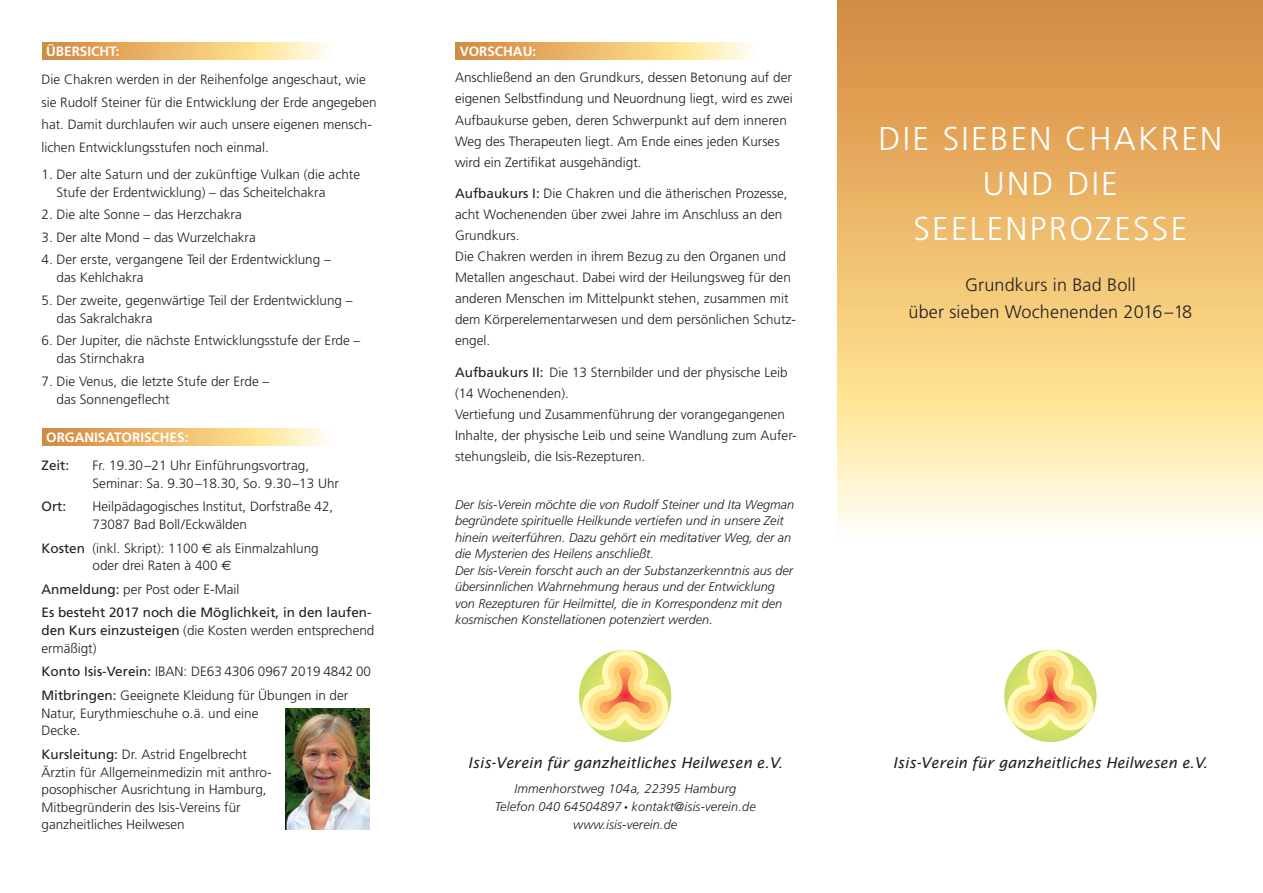
<style>
.page{position:relative;width:1263px;height:893px;background:#fff}
.page>*{position:absolute;margin:0;border:0;box-sizing:border-box;transform-origin:0 0}
.t1{font:300 33px/45px "Frutiger";letter-spacing:.07em;color:#fff;text-align:center}
.t2{font:300 18px/27px "Frutiger";letter-spacing:.01em;color:#231f20;text-align:center}
.t3{font:italic 15px "Lucida Sans";letter-spacing:-.005em;color:#231f20}
.t4{font:300 13.5px/21px "Frutiger";color:#231f20}
.t5{font:13.5px/23.7px "Frutiger";color:#231f20}
.t6{font:700 13.5px "Frutiger";color:#fff}
.t7{font:italic 300 12.75px/16.5px "Frutiger";color:#231f20}
.s1{font-weight:400}
.s2{font-family:"Euro Sans";font-weight:400}
.s3{font-weight:300}
.s4{font-size:7.5px}
</style>
<div class="page">
<svg style="left:838px;top:0;width:425px;height:528px;background:#eec37d"></svg>
<svg style="left:42px;top:43px;width:285px;height:17px;background:#eec27c"></svg>
<svg style="left:42px;top:429px;width:285px;height:17px;background:#eec27c"></svg>
<svg style="left:456px;top:43px;width:294px;height:17px;background:#eec27c"></svg>
<div style="left:579px;top:650px;width:92px;height:92px;background:#cdde68;border-radius:46px"></div>
<svg style="left:579px;top:650px;width:92px;height:84px"></svg>
<svg style="left:1004px;top:650px;width:92px;height:92px"></svg>
<svg style="left:1004px;top:650px;width:92px;height:84px"></svg>
<img style="left:285px;top:708px;width:85px;height:121px">
<p class="t6" style="left:46px;top:43px;width:75px">ÜBERSICHT:</p>
<p class="t4" style="left:41px;top:68px;width:337px;line-height:22.5px">Die Chakren werden in der Reihenfolge angeschaut, wie sie Rudolf Steiner für die Entwicklung der Erde angegeben hat. Damit durchlaufen wir auch unsere eigenen mensch&shy;lichen Entwicklungsstufen noch einmal.</p>
<p class="t4" style="left:56px;top:165px;width:305px;line-height:18px;text-indent:-15px">1. Der alte Saturn und der zukünftige Vulkan (die achte<br>Stufe der Erdentwicklung) – das Scheitelchakra</p>
<p class="t4" style="left:41px;top:204px;width:202px">2. Die alte Sonne – das Herzchakra</p>
<p class="t4" style="left:41px;top:226px;width:216px">3. Der alte Mond – das Wurzelchakra</p>
<p class="t4" style="left:56px;top:250px;width:276px;line-height:18px;text-indent:-15px">4. Der erste, vergangene Teil der Erdentwicklung – das Kehlchakra</p>
<p class="t4" style="left:56px;top:291px;width:298px;line-height:18px;text-indent:-15px">5. Der zweite, gegenwärtige Teil der Erdentwicklung – das Sakralchakra</p>
<p class="t4" style="left:56px;top:331px;width:305px;line-height:18px;text-indent:-15px">6. Der Jupiter, die nächste Entwicklungsstufe der Erde – das Stirnchakra</p>
<p class="t4" style="left:56px;top:372px;width:214px;line-height:18px;text-indent:-15px">7. Die Venus, die letzte Stufe der Erde – das Sonnengeflecht</p>
<p class="t6" style="left:46px;top:429px;width:144px">ORGANISATORISCHES:</p>
<p class="t5" style="left:41px;top:453px;width:29px">Zeit:</p>
<p class="t4" style="left:93px;top:456px;width:248px;line-height:17.7px">Fr. 19.30–21 Uhr Einführungsvortrag,<br>Seminar: Sa. 9.30–18.30, So. 9.30–13 Uhr</p>
<p class="t5" style="left:41px;top:495px;width:26px">Ort:</p>
<p class="t4" style="left:93px;top:498px;width:242px;line-height:17.7px">Heilpädagogisches Institut, Dorfstraße 42,<br>73087 Bad Boll/Eckwälden</p>
<p class="t4" style="left:93px;top:539px;width:228px;line-height:17.7px;text-indent:-51px"><span class="s1">Kosten</span> (inkl. Skript): 1100 <span class="s2">€</span> als Einmalzahlung oder drei Raten à 400 <span class="s2">€</span></p>
<p class="t5" style="left:41px;top:577px;width:332px">Anmeldung: <span class="s3">per Post oder E-Mail<br></span>Es besteht 2017 noch die Möglichkeit, in den laufen-</p>
<p class="t4" style="left:41px;top:621px;width:334px;line-height:17.7px"><span class="s1">den Kurs einzusteigen</span> (die Kosten werden entsprechend ermäßigt)</p>
<p class="t4" style="left:41px;top:660px;width:331px;line-height:23.7px"><span class="s1">Konto Isis-Verein:</span> IBAN: DE63 4306 0967 2019 4842 00<br><span class="s1">Mitbringen:</span> Geeignete Kleidung für Übungen in der</p>
<p class="t4" style="left:41px;top:704px;width:218px;line-height:17.7px">Natur, Eurythmieschuhe o.ä. und eine<br>Decke.</p>
<p class="t4" style="left:41px;top:745px;width:231px;line-height:17.7px"><span class="s1">Kursleitung:</span> Dr. Astrid Engelbrecht Ärztin für Allgemeinmedizin mit anthro&shy;posophischer Ausrichtung in Hamburg, Mitbegründerin des Isis-Vereins für ganzheitliches Heilwesen</p>
<p class="t6" style="left:460px;top:43px;width:78px">VORSCHAU:</p>
<p class="t4" style="left:455px;top:67px;width:339px">Anschließend an den Grundkurs, dessen Betonung auf der eigenen Selbstfindung und Neuordnung liegt, wird es zwei Aufbaukurse geben, deren Schwerpunkt auf dem inneren Weg des Therapeuten liegt. Am Ende eines jeden Kurses wird ein Zertifikat ausgehändigt.</p>
<p class="t4" style="left:455px;top:183px;width:343px"><span class="s1">Aufbaukurs I:</span> Die Chakren und die ätherischen Prozesse, acht Wochenenden über zwei Jahre im Anschluss an den Grundkurs.<br>Die Chakren werden in ihrem Bezug zu den Organen und Metallen angeschaut. Dabei wird der Heilungsweg für den anderen Menschen im Mittelpunkt stehen, zusammen mit dem Körperelementarwesen und dem persönlichen Schutz&shy;engel.</p>
<p class="t4" style="left:455px;top:361px;width:343px"><span class="s1">Aufbaukurs II:</span> Die 13 Sternbilder und der physische Leib (14 Wochenenden).<br>Vertiefung und Zusammenführung der vorangegangenen Inhalte, der physische Leib und seine Wandlung zum Aufer&shy;stehungsleib, die Isis-Rezepturen.</p>
<p class="t7" style="left:455px;top:496px;width:341px">Der Isis-Verein möchte die von Rudolf Steiner und Ita Wegman begründete spirituelle Heilkunde vertiefen und in unsere Zeit hinein weiterführen. Dazu gehört ein meditativer Weg, der an die Mysterien des Heilens anschließt.<br>Der Isis-Verein forscht auch an der Substanzerkenntnis aus der übersinnlichen Wahrnehmung heraus und der Entwicklung von Rezepturen für Heilmittel, die in Korrespondenz mit den kosmischen Konstellationen potenziert werden.</p>
<p class="t3" style="left:468px;top:754px;width:316px">Isis-Verein für ganzheitliches Heilwesen e.V.</p>
<p class="t7" style="left:495px;top:780px;width:262px;line-height:18px;text-align:center">Immenhorstweg 104a, 22395 Hamburg<br>Telefon 040 64504897 <span class="s4">•</span> kontakt@isis-verein.de www.isis-verein.de</p>
<h1 class="t1" style="left:878px;top:116px;width:345px">DIE SIEBEN CHAKREN<br>UND DIE<br>SEELENPROZESSE</h1>
<h2 class="t2" style="left:908px;top:271px;width:285px">Grundkurs in Bad Boll<br>über sieben Wochenenden 2016–18</h2>
<p class="t3" style="left:893px;top:754px;width:316px">Isis-Verein für ganzheitliches Heilwesen e.V.</p>
</div>
